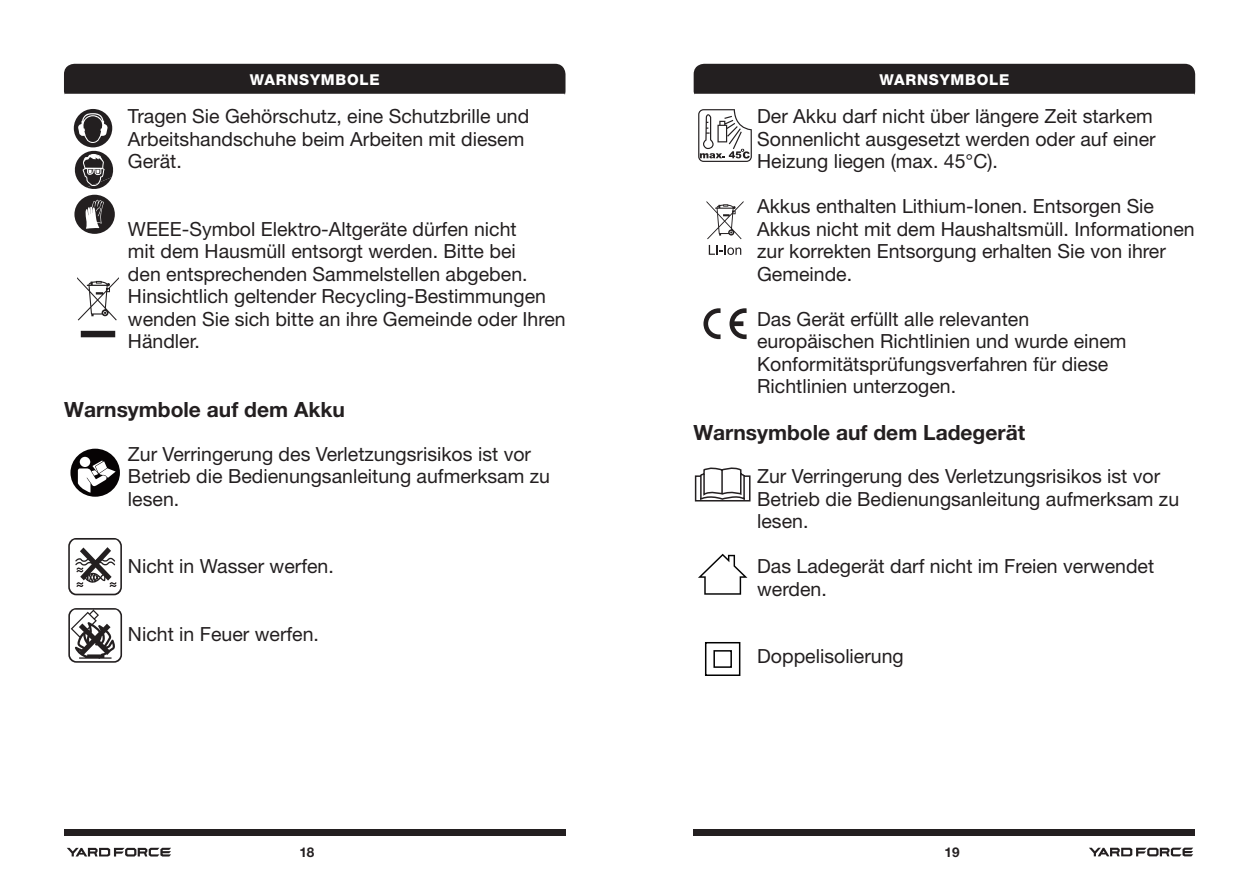
<style>
.page{position:relative;width:1259px;height:893px;background:#fff}
.page>*{position:absolute;margin:0;border:0;box-sizing:border-box;transform-origin:0 0}
.t1{font:700 21px "Helvetica Neue LT Pro";color:#231f20}
.t2{font:19.5px/22.5px "Helvetica Neue LT Std";color:#231f20}
.t3{font:800 15px "Helvetica Neue LT Pro";letter-spacing:.05em;color:#fff}
.t4{font:700 13.5px "Helvetica Neue LT Pro";color:#231f20}
</style>
<div class="page">
<div style="left:64px;top:829px;width:502px;height:7px;background:#231f20"></div>
<div style="left:693px;top:829px;width:502px;height:6px;background:#231f20"></div>
<svg style="left:67px;top:848px;width:104px;height:8px"></svg>
<svg style="left:1089px;top:848px;width:104px;height:8px"></svg>
<svg style="left:81px;top:331px;width:34px;height:6px"></svg>
<svg style="left:77px;top:277px;width:42px;height:43px"></svg>
<svg style="left:68px;top:538px;width:54px;height:57px"></svg>
<svg style="left:70px;top:540px;width:50px;height:54px"></svg>
<svg style="left:68px;top:608px;width:54px;height:55px"></svg>
<svg style="left:73px;top:109px;width:41px;height:80px"></svg>
<div style="left:74px;top:195px;width:41px;height:39px;background:#231f20;border-radius:50%"></div>
<svg style="left:85px;top:200px;width:19px;height:29px"></svg>
<div style="left:64px;top:64px;width:501px;height:31px;background:#231f20"></div>
<svg style="left:698px;top:109px;width:54px;height:53px"></svg>
<svg style="left:703px;top:308px;width:17px;height:31px"></svg>
<svg style="left:729px;top:308px;width:17px;height:31px"></svg>
<svg style="left:698px;top:554px;width:49px;height:41px"></svg>
<svg style="left:704px;top:642px;width:37px;height:34px"></svg>
<svg style="left:694px;top:467px;width:57px;height:35px"></svg>
<svg style="left:709px;top:245px;width:32px;height:10px"></svg>
<svg style="left:706px;top:201px;width:37px;height:38px"></svg>
<div style="left:693px;top:64px;width:502px;height:31px;background:#231f20"></div>
<div style="left:70px;top:449px;width:50px;height:48px;background:#060304;border-radius:50%"></div>
<div style="left:80px;top:457px;width:10px;height:10px;background:#fff;border-radius:50%"></div>
<svg style="left:78px;top:460px;width:38px;height:33px"></svg>
<p class="t3" style="left:250px;top:71px;width:131px">WARNSYMBOLE</p>
<p class="t2" style="left:128px;top:105px;width:403px">Tragen Sie Gehörschutz, eine Schutzbrille und<br>Arbeitshandschuhe beim Arbeiten mit diesem<br>Gerät.</p>
<p class="t2" style="left:128px;top:217px;width:439px">WEEE-Symbol Elektro-Altgeräte dürfen nicht<br>mit dem Hausmüll entsorgt werden. Bitte bei<br>den entsprechenden Sammelstellen abgeben.<br>Hinsichtlich geltender Recycling-Bestimmungen wenden Sie sich bitte an ihre Gemeinde oder Ihren Händler.</p>
<p class="t1" style="left:64px;top:397px;width:282px">Warnsymbole auf dem Akku</p>
<p class="t2" style="left:128px;top:442px;width:423px">Zur Verringerung des Verletzungsrisikos ist vor<br>Betrieb die Bedienungsanleitung aufmerksam zu lesen.</p>
<p class="t2" style="left:128px;top:555px;width:207px">Nicht in Wasser werfen.</p>
<p class="t2" style="left:128px;top:622px;width:193px">Nicht in Feuer werfen.</p>
<p class="t3" style="left:879px;top:71px;width:131px">WARNSYMBOLE</p>
<p class="t2" style="left:757px;top:105px;width:400px">Der Akku darf nicht über längere Zeit starkem<br>Sonnenlicht ausgesetzt werden oder auf einer<br>Heizung liegen (max. 45°C).</p>
<p class="t2" style="left:757px;top:195px;width:439px">Akkus enthalten Lithium-Ionen. Entsorgen Sie Akkus nicht mit dem Haushaltsmüll. Informationen zur korrekten Entsorgung erhalten Sie von ihrer Gemeinde.</p>
<p class="t2" style="left:757px;top:307px;width:371px">Das Gerät erfüllt alle relevanten europäischen Richtlinien und wurde einem Konformitätsprüfungsverfahren für diese Richtlinien unterzogen.</p>
<p class="t1" style="left:693px;top:419px;width:333px">Warnsymbole auf dem Ladegerät</p>
<p class="t2" style="left:757px;top:465px;width:423px">Zur Verringerung des Verletzungsrisikos ist vor<br>Betrieb die Bedienungsanleitung aufmerksam zu lesen.</p>
<p class="t2" style="left:757px;top:555px;width:398px">Das Ladegerät darf nicht im Freien verwendet werden.</p>
<p class="t2" style="left:757px;top:645px;width:148px">Doppelisolierung</p>
<p class="t4" style="left:299px;top:844px;width:17px">18</p>
<p class="t4" style="left:944px;top:844px;width:17px">19</p>
</div>
